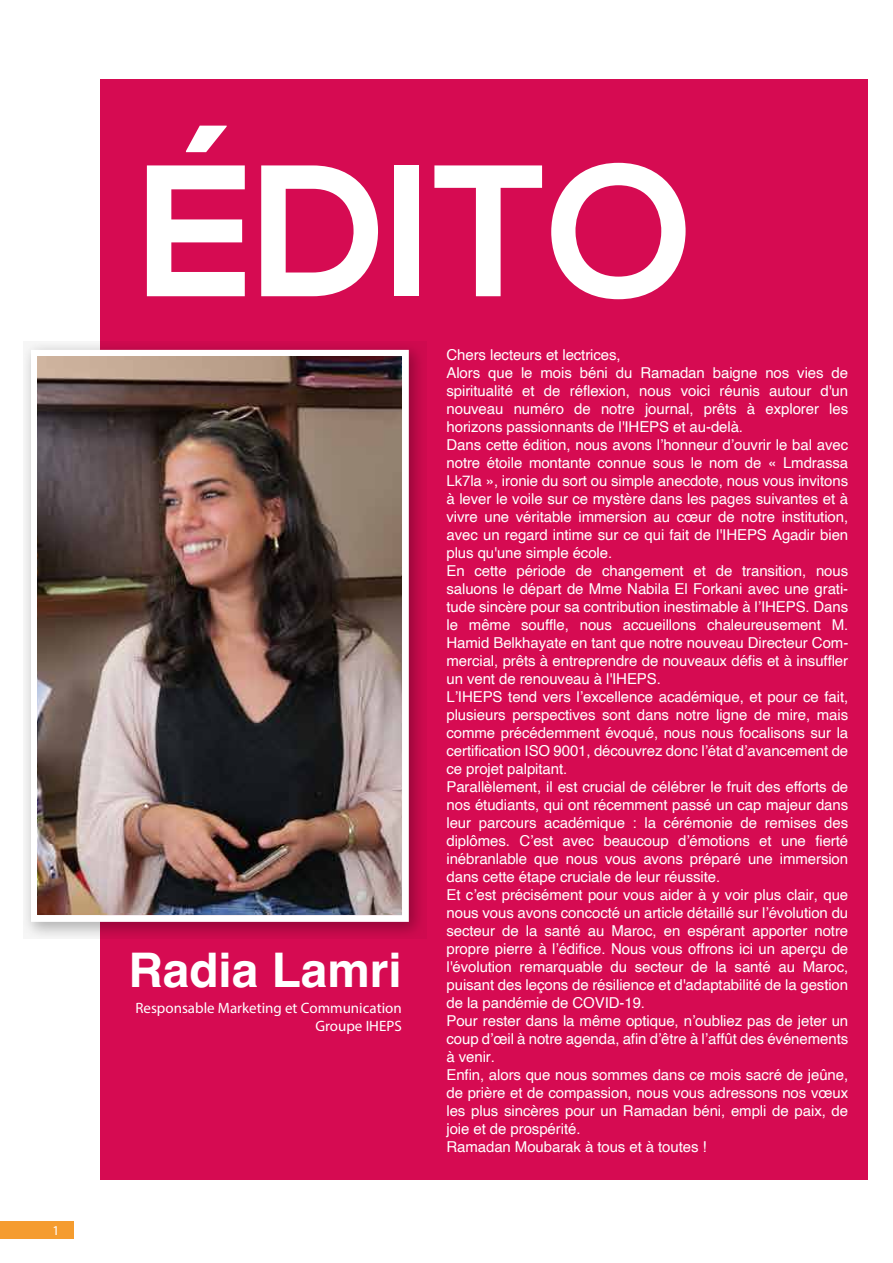
<style>
.page{position:relative;width:893px;height:1263px;background:#fff}
.page>*{position:absolute;margin:0;border:0;box-sizing:border-box;transform-origin:0 0}
.t1{font:700 186.9px "Nexa";color:#fff}
.t2{font:700 47.7px "Helvetica";color:#fff}
.t3{font:15px/18px "Helvetica";letter-spacing:-.005em;color:#fff}
.t4{font:15px/18px "Myriad Pro";color:#fff;text-align:right}
.t5{font:13.5px "Myriad Pro";color:#fff}
</style>
<div class="page">
<div style="left:0;top:1221px;width:73px;height:18px;background:#f59c2f"></div>
<div style="left:101px;top:79px;width:767px;height:1100px;background:#d60b52"></div>
<svg style="left:24px;top:342px;width:399px;height:597px"></svg>
<div style="left:31px;top:350px;width:378px;height:572px;border:7px solid #fff"></div>
<img style="left:38px;top:356px;width:364px;height:559px">
<p class="t5" style="left:53px;top:1222px;width:8px">1</p>
<h1 class="t1" style="left:138px;top:124px;width:558px">ÉDITO</h1>
<h2 class="t2" style="left:128px;top:941px;width:275px">Radia Lamri</h2>
<p class="t4" style="left:135px;top:998px;width:268px">Responsable Marketing et Communication<br>Groupe IHEPS</p>
<p class="t3" style="left:446px;top:346px;width:403px">Chers lecteurs et lectrices,<br>Alors que le mois béni du Ramadan baigne nos vies de spiritualité et de réflexion, nous voici réunis autour d'un nouveau numéro de notre journal, prêts à explorer les horizons passionnants de l'IHEPS et au-delà.<br>Dans cette édition, nous avons l’honneur d’ouvrir le bal avec notre étoile montante connue sous le nom de « Lmdrassa Lk7la », ironie du sort ou simple anecdote, nous vous invitons à lever le voile sur ce mystère dans les pages suivantes et à vivre une véritable immersion au cœur de notre institution, avec un regard intime sur ce qui fait de l'IHEPS Agadir bien plus qu'une simple école.<br>En cette période de changement et de transition, nous saluons le départ de Mme Nabila El Forkani avec une grati&shy;tude sincère pour sa contribution inestimable à l’IHEPS. Dans le même souffle, nous accueillons chaleureusement M.<br>Hamid Belkhayate en tant que notre nouveau Directeur Com&shy;mercial, prêts à entreprendre de nouveaux défis et à insuffler un vent de renouveau à l'IHEPS.<br>L’IHEPS tend vers l’excellence académique, et pour ce fait, plusieurs perspectives sont dans notre ligne de mire, mais comme précédemment évoqué, nous nous focalisons sur la certification ISO 9001, découvrez donc l’état d’avancement de ce projet palpitant.<br>Parallèlement, il est crucial de célébrer le fruit des efforts de nos étudiants, qui ont récemment passé un cap majeur dans leur parcours académique : la cérémonie de remises des diplômes. C’est avec beaucoup d’émotions et une fierté inébranlable que nous vous avons préparé une immersion dans cette étape cruciale de leur réussite.<br>Et c’est précisément pour vous aider à y voir plus clair, que nous vous avons concocté un article détaillé sur l’évolution du secteur de la santé au Maroc, en espérant apporter notre propre pierre à l’édifice. Nous vous offrons ici un aperçu de l'évolution remarquable du secteur de la santé au Maroc, puisant des leçons de résilience et d'adaptabilité de la gestion de la pandémie de COVID-19.<br>Pour rester dans la même optique, n’oubliez pas de jeter un coup d’œil à notre agenda, afin d’être à l’affût des événements à venir.<br>Enfin, alors que nous sommes dans ce mois sacré de jeûne, de prière et de compassion, nous vous adressons nos vœux les plus sincères pour un Ramadan béni, empli de paix, de joie et de prospérité.<br>Ramadan Moubarak à tous et à toutes !</p>
</div>
